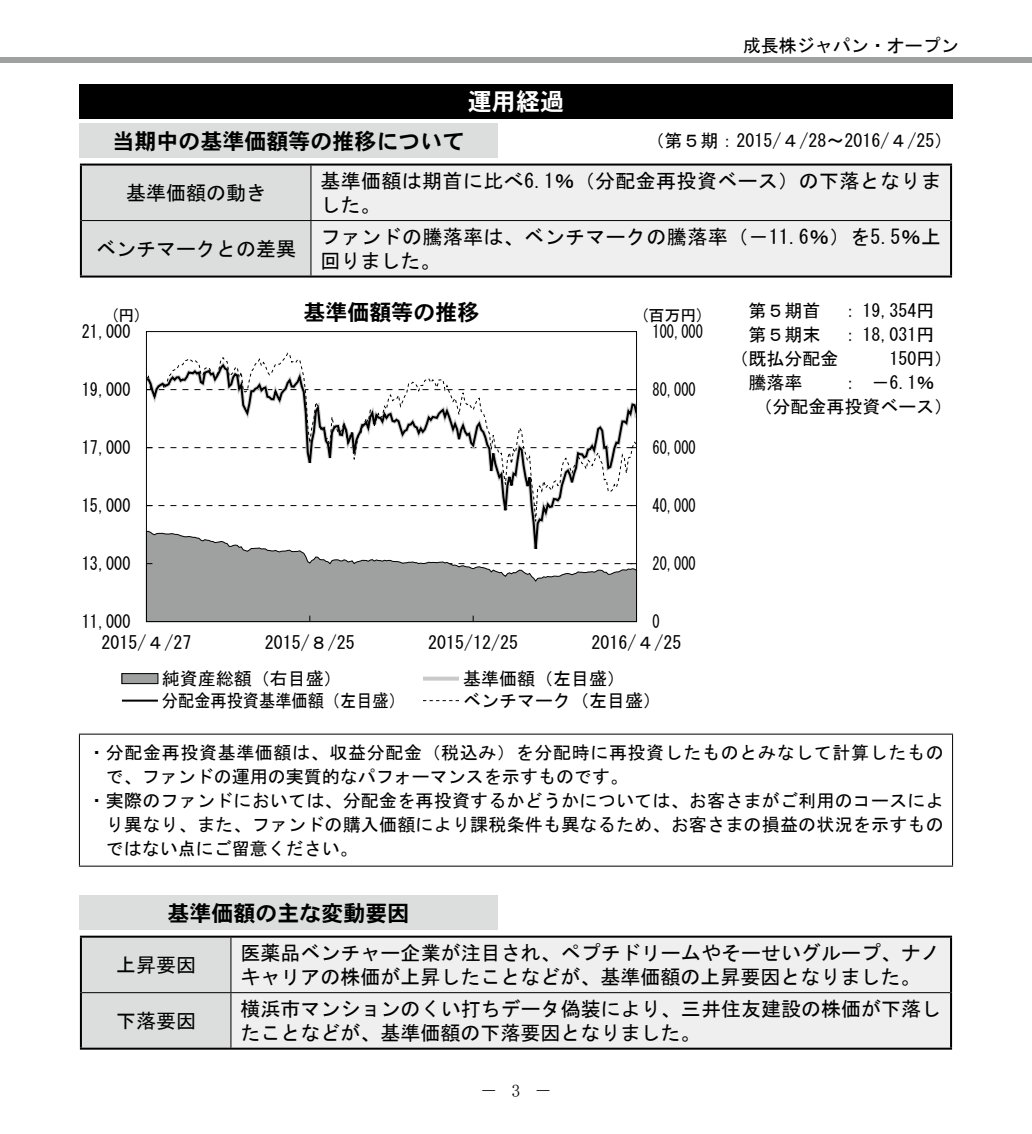
<style>
.page{position:relative;width:1032px;height:1134px;background:#fff}
.page>*{position:absolute;margin:0;border:0;box-sizing:border-box;transform-origin:0 0}
.t1{font:24px "DFHS Gothic W7 WIN RKSJ H";color:#fff}
.t2{font:22px "DFHS Gothic W7 WIN RKSJ H";color:#000}
.t3{font:20px/24px "MS Gothic";color:#000}
.t4{font:20px/24px "MS Gothic";letter-spacing:.02em;color:#000}
.t5{font:18px/24px "MS Gothic";color:#000}
.t6{font:18px "MS Gothic";color:#000;scale:.9 1}
.t7{font:18px "MS Gothic";letter-spacing:.035em;color:#000}
.t8{font:18px "MS Gothic";color:#000;scale:.8 1}
.t9{font:18px "MS Mincho";color:#000}
.t10{font:16px "MS Gothic";color:#000}
</style>
<div class="page">
<div style="left:0;top:57px;width:1032px;height:6px;background:#9fa0a0"></div>
<div style="left:79px;top:84px;width:873px;height:34px;background:#000"></div>
<div style="left:79px;top:124px;width:418px;height:34px;background:#dcdddd"></div>
<div style="left:82px;top:166px;width:228px;height:110px;background:#dcdddd"></div>
<div style="left:311px;top:166px;width:639px;height:110px;background:#efefef"></div>
<hr style="left:310px;top:166px;width:1px;height:54px;background:#000">
<hr style="left:310px;top:221px;width:1px;height:55px;background:#000">
<hr style="left:80px;top:164px;width:231px;height:2px;background:#000">
<hr style="left:80px;top:166px;width:2px;height:55px;background:#000">
<hr style="left:311px;top:164px;width:641px;height:2px;background:#000">
<hr style="left:950px;top:166px;width:2px;height:55px;background:#000">
<hr style="left:80px;top:221px;width:2px;height:55px;background:#000">
<hr style="left:950px;top:221px;width:2px;height:55px;background:#000">
<hr style="left:80px;top:276px;width:231px;height:2px;background:#000">
<hr style="left:311px;top:276px;width:641px;height:2px;background:#000">
<hr style="left:82px;top:220px;width:229px;height:1px;background:#000">
<hr style="left:311px;top:220px;width:639px;height:1px;background:#000">
<hr style="left:79px;top:734px;width:874px;height:1px;background:#000">
<hr style="left:79px;top:735px;width:1px;height:131px;background:#000">
<hr style="left:952px;top:735px;width:1px;height:131px;background:#000">
<hr style="left:79px;top:866px;width:874px;height:1px;background:#000">
<div style="left:79px;top:896px;width:418px;height:34px;background:#dcdddd"></div>
<div style="left:82px;top:938px;width:148px;height:110px;background:#dcdddd"></div>
<div style="left:231px;top:938px;width:719px;height:110px;background:#efefef"></div>
<hr style="left:230px;top:938px;width:1px;height:54px;background:#000">
<hr style="left:230px;top:993px;width:1px;height:55px;background:#000">
<hr style="left:80px;top:938px;width:2px;height:55px;background:#000">
<hr style="left:950px;top:938px;width:2px;height:55px;background:#000">
<hr style="left:80px;top:993px;width:2px;height:55px;background:#000">
<hr style="left:950px;top:993px;width:2px;height:55px;background:#000">
<hr style="left:80px;top:936px;width:151px;height:2px;background:#000">
<hr style="left:231px;top:936px;width:721px;height:2px;background:#000">
<hr style="left:80px;top:1048px;width:151px;height:2px;background:#000">
<hr style="left:231px;top:1048px;width:721px;height:2px;background:#000">
<hr style="left:82px;top:992px;width:149px;height:1px;background:#000">
<hr style="left:231px;top:992px;width:719px;height:1px;background:#000">
<svg style="left:148px;top:362px;width:487px;height:168px"></svg>
<svg style="left:145px;top:530px;width:492px;height:93px"></svg>
<svg style="left:146px;top:505px;width:490px;height:1px"></svg>
<svg style="left:146px;top:447px;width:490px;height:1px"></svg>
<svg style="left:146px;top:389px;width:490px;height:1px"></svg>
<div style="left:122px;top:674px;width:36px;height:10px;background:#9fa0a0"></div>
<div style="left:121px;top:673px;width:37px;height:11px;border:1px solid #000"></div>
<svg style="left:423px;top:677px;width:36px;height:4px"></svg>
<svg style="left:423px;top:700px;width:36px;height:1px"></svg>
<hr style="left:122px;top:700px;width:36px;height:2px;background:#000">
<h1 class="t1" style="left:468px;top:89px;width:97px">運用経過</h1>
<p class="t5" style="left:743px;top:34px;width:217px">成長株ジャパン・オープン</p>
<p class="t2" style="left:112px;top:130px;width:354px">当期中の基準価額等の推移について</p>
<p class="t5" style="left:646px;top:129px;width:308px">（第５期：2015/４/28～2016/４/25）</p>
<p class="t3" style="left:126px;top:181px;width:142px">基準価額の動き</p>
<p class="t4" style="left:320px;top:169px;width:622px">基準価額は期首に比べ6.1％（分配金再投資ベース）の下落となりました。</p>
<p class="t3" style="left:96px;top:236px;width:202px">ベンチマークとの差異</p>
<p class="t4" style="left:320px;top:224px;width:622px">ファンドの騰落率は、ベンチマークの騰落率（－11.6％）を5.5％上回りました。</p>
<p class="t2" style="left:303px;top:302px;width:178px">基準価額等の推移</p>
<p class="t10" style="left:110px;top:308px;width:33px">(円)</p>
<p class="t10" style="left:640px;top:308px;width:65px">(百万円)</p>
<p class="t6" style="left:82px;top:323px;width:56px">21,000</p>
<p class="t8" style="left:652px;top:323px;width:65px">100,000</p>
<p class="t6" style="left:82px;top:381px;width:56px">19,000</p>
<p class="t8" style="left:652px;top:381px;width:56px">80,000</p>
<p class="t6" style="left:82px;top:439px;width:56px">17,000</p>
<p class="t8" style="left:652px;top:439px;width:56px">60,000</p>
<p class="t6" style="left:82px;top:497px;width:56px">15,000</p>
<p class="t8" style="left:652px;top:497px;width:56px">40,000</p>
<p class="t6" style="left:82px;top:555px;width:56px">13,000</p>
<p class="t8" style="left:652px;top:555px;width:56px">20,000</p>
<p class="t6" style="left:82px;top:613px;width:56px">11,000</p>
<p class="t8" style="left:652px;top:613px;width:11px">0</p>
<p class="t5" style="left:101px;top:631px;width:91px">2015/４/27</p>
<p class="t5" style="left:265px;top:631px;width:91px">2015/８/25</p>
<p class="t5" style="left:428px;top:631px;width:91px">2015/12/25</p>
<p class="t5" style="left:591px;top:631px;width:91px">2016/４/25</p>
<p class="t5" style="left:162px;top:667px;width:181px">純資産総額（右目盛）</p>
<p class="t5" style="left:463px;top:667px;width:163px">基準価額（左目盛）</p>
<p class="t6" style="left:162px;top:692px;width:272px">分配金再投資基準価額（左目盛）</p>
<p class="t5" style="left:463px;top:689px;width:199px">ベンチマーク（左目盛）</p>
<p class="t5" style="left:748px;top:299px;width:188px">第５期首 ： 19,354円</p>
<p class="t5" style="left:748px;top:323px;width:188px">第５期末 ： 18,031円</p>
<p class="t5" style="left:730px;top:346px;width:109px">（既払分配金</p>
<p class="t5" style="left:889px;top:346px;width:64px">150円）</p>
<p class="t5" style="left:748px;top:370px;width:55px">騰落率</p>
<p class="t5" style="left:754px;top:370px;width:199px;text-indent:87px">： －6.1％（分配金再投資ベース）</p>
<p class="t7" style="left:88px;top:743px;width:857px">・分配金再投資基準価額は、収益分配金（税込み）を分配時に再投資したものとみなして計算したもの</p>
<p class="t5" style="left:106px;top:764px;width:524px">で、ファンドの運用の実質的なパフォーマンスを示すものです。</p>
<p class="t5" style="left:88px;top:788px;width:857px">・実際のファンドにおいては、分配金を再投資するかどうかについては、お客さまがご利用のコースによ</p>
<p class="t5" style="left:106px;top:812px;width:839px">り異なり、また、ファンドの購入価額により課税条件も異なるため、お客さまの損益の状況を示すもの</p>
<p class="t5" style="left:106px;top:836px;width:254px">ではない点にご留意ください。</p>
<p class="t2" style="left:167px;top:902px;width:244px">基準価額の主な変動要因</p>
<p class="t3" style="left:116px;top:953px;width:82px">上昇要因</p>
<p class="t3" style="left:240px;top:941px;width:702px">医薬品ベンチャー企業が注目され、ペプチドリームやそーせいグループ、ナノキャリアの株価が上昇したことなどが、基準価額の上昇要因となりました。</p>
<p class="t3" style="left:116px;top:1008px;width:82px">下落要因</p>
<p class="t3" style="left:240px;top:996px;width:702px">横浜市マンションのくい打ちデータ偽装により、三井住友建設の株価が下落したことなどが、基準価額の下落要因となりました。</p>
<p class="t9" style="left:511px;top:1081px;width:10px">3</p>
<p class="t9" style="left:480px;top:1081px;width:73px">－　　－</p>
</div>
